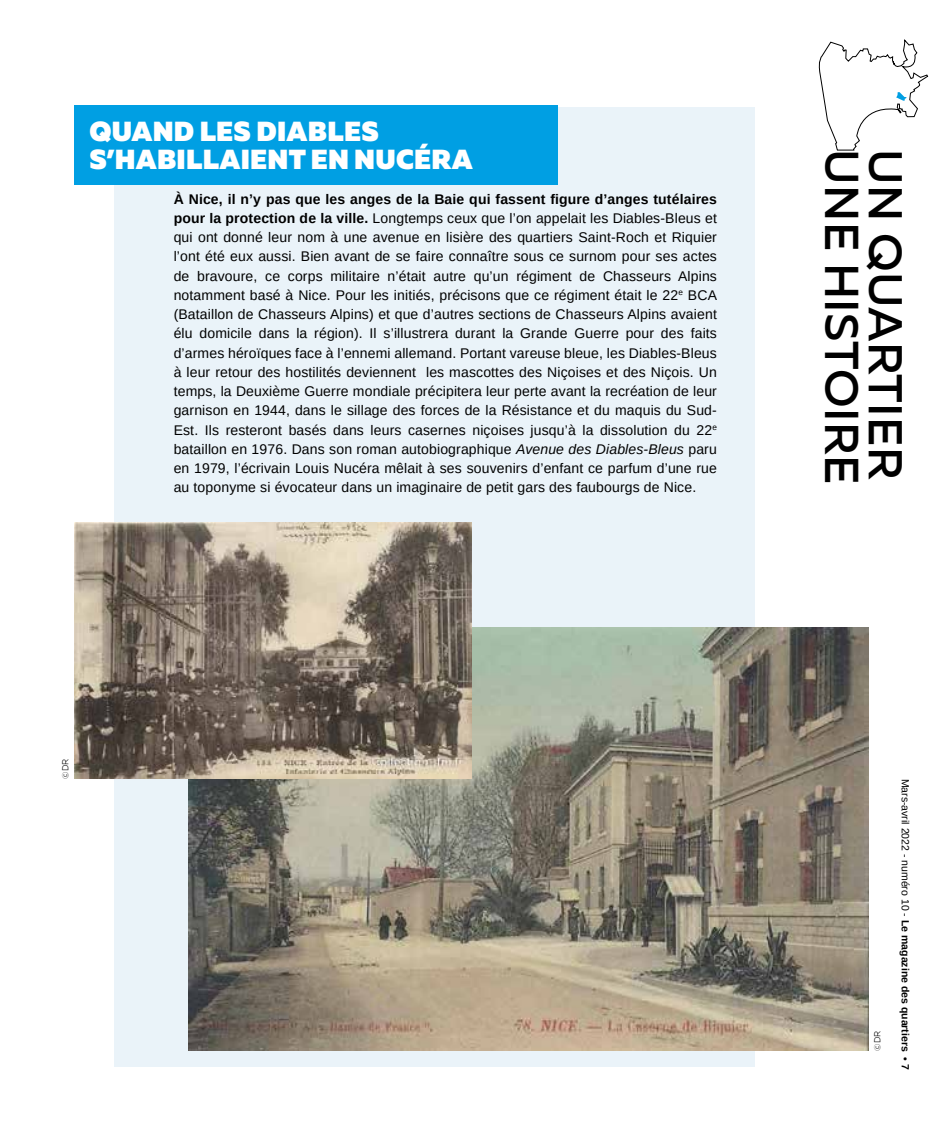
<style>
.page{position:relative;width:943px;height:1141px;background:#fff}
.page>*{position:absolute;margin:0;border:0;box-sizing:border-box;transform-origin:0 0}
.t1{font:500 47.25px "Muller";letter-spacing:.01em;color:#000}
.t2{font:900 27.47px/28px "Muller";letter-spacing:.01em;color:#fff}
.t3{font:14px/19.2px "Liberation Sans";letter-spacing:.01em;color:#000;text-align:justify}
.t4{font:10.5px "Liberation Sans";color:#000}
.t5{font:300 8.75px "Muller";color:#000}
.s1{font-weight:700}
.s2{font-style:italic}
</style>
<div class="page">
<div style="left:114px;top:107px;width:640px;height:960px;background:#eaf3f9"></div>
<div style="left:74px;top:105px;width:483px;height:79px;background:#009fe3"></div>
<img style="left:189px;top:627px;width:679px;height:424px">
<svg style="left:818px;top:39px;width:110px;height:112px"></svg>
<img style="left:74px;top:523px;width:397px;height:255px">
<h2 class="t2" style="left:89px;top:118px;width:385px">QUAND LES DIABLES<br>S’HABILLAIENT EN NUCÉRA</h2>
<p class="t3" style="left:174px;top:189px;width:545px"><span class="s1">À Nice, il n’y pas que les anges de la Baie qui fassent figure d’anges tutélaires pour la protection de la ville.</span> Longtemps ceux que l’on appelait les Diables-Bleus et qui ont donné leur nom à une avenue en lisière des quartiers Saint-Roch et Riquier l’ont été eux aussi. Bien avant de se faire connaître sous ce surnom pour ses actes de bravoure, ce corps militaire n’était autre qu’un régiment de Chasseurs Alpins notamment basé à Nice. Pour les initiés, précisons que ce régiment était le 22<sup>e</sup> BCA (Bataillon de Chasseurs Alpins) et que d’autres sections de Chasseurs Alpins avaient élu domicile dans la région). Il s’illustrera durant la Grande Guerre pour des faits d’armes héroïques face à l’ennemi allemand. Portant vareuse bleue, les Diables-Bleus à leur retour des hostilités deviennent les mascottes des Niçoises et des Niçois. Un temps, la Deuxième Guerre mondiale précipitera leur perte avant la recréation de leur garnison en 1944, dans le sillage des forces de la Résistance et du maquis du Sud-Est. Ils resteront basés dans leurs casernes niçoises jusqu’à la dissolution du 22<sup>e </sup>bataillon en 1976. Dans son roman autobiographique <span class="s2">Avenue des Diables-Bleus</span> paru en 1979, l’écrivain Louis Nucéra mêlait à ses souvenirs d’enfant ce parfum d’une rue au toponyme si évocateur dans un imaginaire de petit gars des faubourgs de Nice.</p>
<p class="t5" style="left:60px;top:778px;width:22px;rotate:-90deg">©DR</p>
<h1 class="t1" style="left:871px;top:149px;width:337px;rotate:90deg">UNE HISTOIRE</h1>
<h1 class="t1" style="left:914px;top:149px;width:333px;rotate:90deg">UN QUARTIER</h1>
<p class="t5" style="left:872px;top:1051px;width:22px;rotate:-90deg">©DR</p>
<p class="t4" style="left:912px;top:778px;width:293px;rotate:90deg">Mars-avril 2022 - numéro 10 - <span class="s1">Le magazine des quartiers • 7</span></p>
</div>
